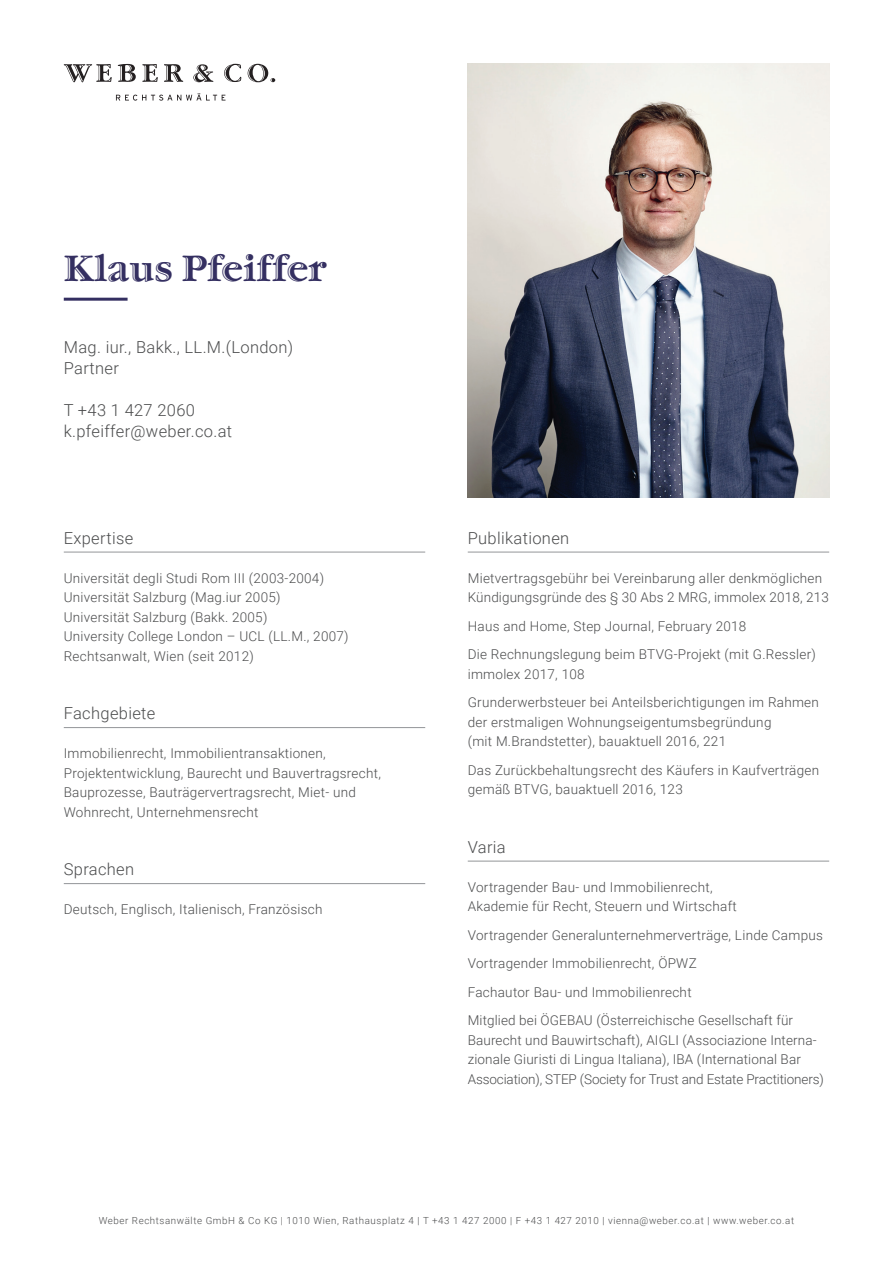
<style>
.page{position:relative;width:893px;height:1263px;background:#fff}
.page>*{position:absolute;margin:0;border:0;box-sizing:border-box;transform-origin:0 0}
.t1{font:37.5px "Garamond Handtooled ITC Std";letter-spacing:.01em;color:#342f61}
.t2{font:300 16.5px/21px "Roboto";letter-spacing:.02em;color:#4b4c4d}
.t3{font:300 13.5px/19.5px "Roboto";letter-spacing:.02em;color:#4b4c4d}
.t4{font:300 9.75px "Roboto";letter-spacing:.06em;color:#4b4c4d}
</style>
<div class="page">
<svg style="left:116px;top:93px;width:109px;height:8px"></svg>
<svg style="left:64px;top:64px;width:211px;height:18px"></svg>
<img style="left:468px;top:64px;width:361px;height:433px">
<hr style="left:64px;top:298px;width:64px;height:3px;background:#342f61">
<hr style="left:468px;top:552px;width:361px;height:1px;background:#939598">
<hr style="left:468px;top:861px;width:361px;height:1px;background:#939598">
<hr style="left:64px;top:552px;width:361px;height:1px;background:#939598">
<hr style="left:64px;top:727px;width:361px;height:1px;background:#939598">
<hr style="left:64px;top:883px;width:361px;height:1px;background:#939598">
<h1 class="t1" style="left:64px;top:246px;width:264px">Klaus Pfeiffer</h1>
<p class="t2" style="left:64px;top:336px;width:231px">Mag. iur., Bakk., LL.M.(London)<br>Partner</p>
<p class="t2" style="left:64px;top:399px;width:170px">T +43 1 427 2060 k.pfeiffer@weber.co.at</p>
<p class="t2" style="left:64px;top:527px;width:71px">Expertise</p>
<p class="t3" style="left:64px;top:568px;width:286px">Universität degli Studi Rom III (2003-2004)<br>Universität Salzburg (Mag.iur 2005)<br>Universität Salzburg (Bakk. 2005)<br>University College London – UCL (LL.M., 2007)<br>Rechtsanwalt, Wien (seit 2012)</p>
<p class="t2" style="left:64px;top:702px;width:93px">Fachgebiete</p>
<p class="t3" style="left:64px;top:743px;width:319px">Immobilienrecht, Immobilientransaktionen, Projektentwicklung, Baurecht und Bauvertragsrecht, Bauprozesse, Bauträgervertragsrecht, Miet- und Wohnrecht, Unternehmensrecht</p>
<p class="t2" style="left:64px;top:858px;width:72px">Sprachen</p>
<p class="t3" style="left:64px;top:899px;width:260px">Deutsch, Englisch, Italienisch, Französisch</p>
<p class="t2" style="left:468px;top:527px;width:103px">Publikationen</p>
<p class="t3" style="left:468px;top:568px;width:363px">Mietvertragsgebühr bei Vereinbarung aller denkmöglichen<br>Kündigungsgründe des § 30 Abs 2 MRG, immolex 2018, 213</p>
<p class="t3" style="left:468px;top:611px;width:350px;line-height:28.5px">Haus and Home, Step Journal, February 2018<br>Die Rechnungslegung beim BTVG-Projekt (mit G.Ressler)</p>
<p class="t3" style="left:468px;top:659px;width:353px;line-height:28.5px">immolex 2017, 108<br>Grunderwerbsteuer bei Anteilsberichtigungen im Rahmen</p>
<p class="t3" style="left:468px;top:712px;width:305px">der erstmaligen Wohnungseigentumsbegründung (mit M.Brandstetter), bauaktuell 2016, 221</p>
<p class="t3" style="left:468px;top:760px;width:353px">Das Zurückbehaltungsrecht des Käufers in Kaufverträgen gemäß BTVG, bauaktuell 2016, 123</p>
<p class="t2" style="left:468px;top:836px;width:40px">Varia</p>
<p class="t3" style="left:468px;top:877px;width:270px">Vortragender Bau- und Immobilienrecht,<br>Akademie für Recht, Steuern und Wirtschaft</p>
<p class="t3" style="left:468px;top:920px;width:357px;line-height:28.5px">Vortragender Generalunternehmerverträge, Linde Campus Vortragender Immobilienrecht, ÖPWZ<br>Fachautor Bau- und Immobilienrecht<br>Mitglied bei ÖGEBAU (Österreichische Gesellschaft für</p>
<p class="t3" style="left:468px;top:1030px;width:358px">Baurecht und Bauwirtschaft), AIGLI (Associazione Interna&shy;zionale Giuristi di Lingua Italiana), IBA (International Bar<br>Association), STEP (Society for Trust and Estate Practitioners)</p>
<p class="t4" style="left:99px;top:1213px;width:697px">Weber Rechtsanwälte GmbH &amp; Co KG | 1010 Wien, Rathausplatz 4 | T +43 1 427 2000 | F +43 1 427 2010 | vienna@weber.co.at | www.weber.co.at</p>
</div>
